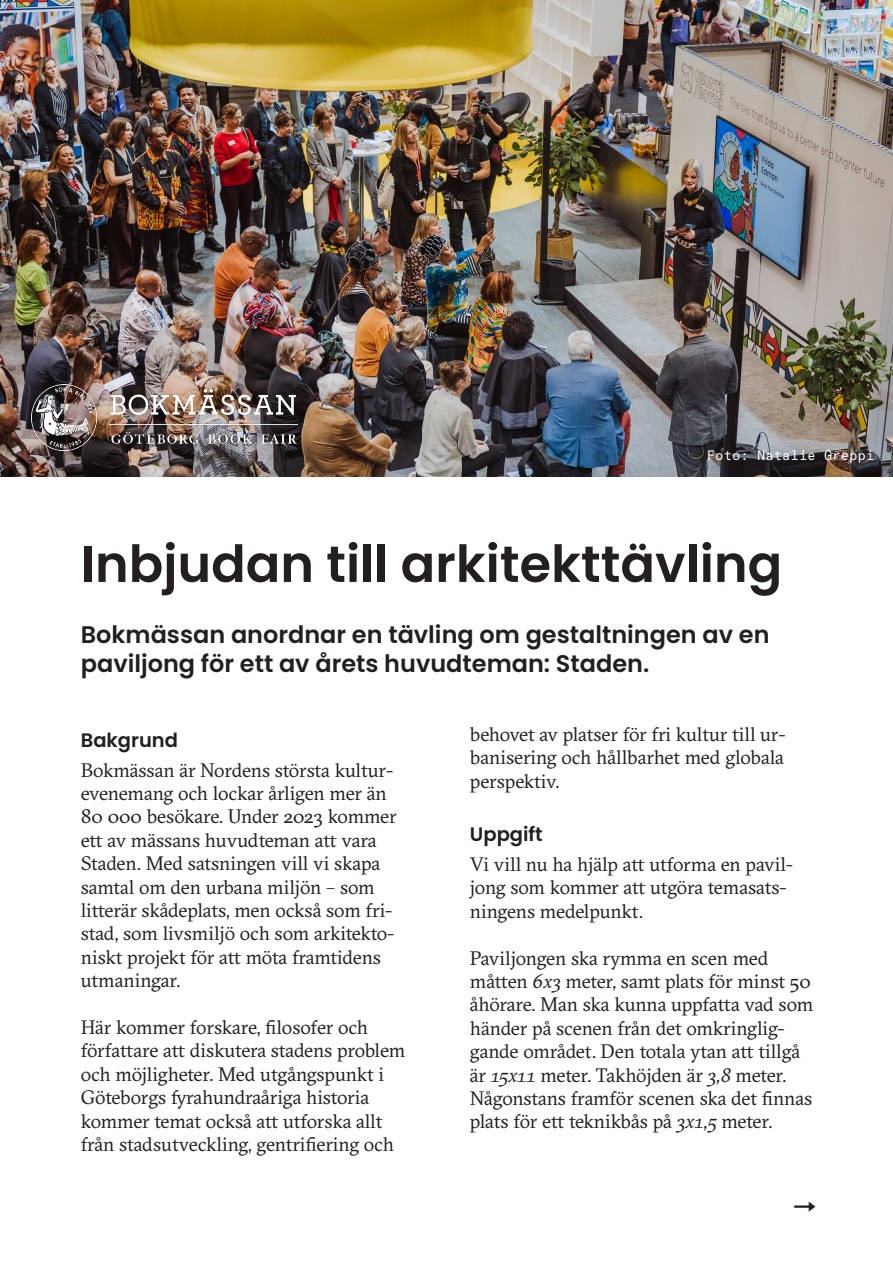
<style>
.page{position:relative;width:893px;height:1263px;background:#fff}
.page>*{position:absolute;margin:0;border:0;box-sizing:border-box;transform-origin:0 0}
.t1{font:600 51px "Poppins";color:#231f20}
.t2{font:40.5px "GT America Mono";color:#231f20}
.t3{font:600 24px/28.8px "Poppins";color:#231f20}
.t4{font:19.5px/23.4px "GT Sectra";letter-spacing:-.01em;color:#231f20}
.t5{font:600 19.5px "Poppins";color:#231f20}
.t6{font:13.5px "GT America Mono";color:#fff}
.s1{font-family:"Poppins";font-weight:600}
.s2{font-style:italic}
</style>
<div class="page">
<img style="left:0;top:0;width:893px;height:476px">
<img style="left:32px;top:385px;width:266px;height:66px">
<p class="t6" style="left:707px;top:448px;width:169px">Foto: Natalie Greppi</p>
<p class="t1" style="left:81px;top:534px;width:703px">Inbjudan till arkitekttävling</p>
<p class="t3" style="left:81px;top:620px;width:690px">Bokmässan anordnar en tävling om gestaltningen av en paviljong för ett av årets huvudteman: Staden.</p>
<p class="t4" style="left:81px;top:725px;width:314px;line-height:30px"><span class="s1">Bakgrund<br></span>Bokmässan är Nordens största kultur-</p>
<p class="t4" style="left:81px;top:782px;width:307px">evenemang och lockar årligen mer än</p>
<p class="t4" style="left:81px;top:805px;width:317px">80 000 besökare. Under 2023 kommer ett av mässans huvudteman att vara</p>
<p class="t4" style="left:81px;top:852px;width:315px">Staden. Med satsningen vill vi skapa samtal om den urbana miljön – som litterär skådeplats, men också som fri&shy;stad, som livsmiljö och som arkitekto&shy;niskt projekt för att möta framtidens utmaningar.</p>
<p class="t4" style="left:81px;top:1016px;width:289px">Här kommer forskare, filosofer och</p>
<p class="t4" style="left:81px;top:1039px;width:326px">författare att diskutera stadens problem och möjligheter. Med utgångspunkt i</p>
<p class="t4" style="left:81px;top:1086px;width:315px">Göteborgs fyrahundraåriga historia kommer temat också att utforska allt från stadsutveckling, gentrifiering och</p>
<p class="t4" style="left:470px;top:723px;width:317px;text-align:justify">behovet av platser för fri kultur till ur&shy;banisering och hållbarhet med globala perspektiv.</p>
<p class="t5" style="left:470px;top:823px;width:74px">Uppgift</p>
<p class="t4" style="left:470px;top:853px;width:325px">Vi vill nu ha hjälp att utforma en pavil&shy;jong som kommer att utgöra temasats&shy;ningens medelpunkt.</p>
<p class="t4" style="left:470px;top:946px;width:345px">Paviljongen ska rymma en scen med måtten <span class="s2">6x3</span> meter, samt plats för minst 50 åhörare. Man ska kunna uppfatta vad som händer på scenen från det omkringlig&shy;gande området. Den totala ytan att tillgå är <span class="s2">15x11</span> meter. Takhöjden är <span class="s2">3,8</span> meter.<br>Någonstans framför scenen ska det finnas plats för ett teknikbås på <span class="s2">3x1,5</span> meter.</p>
<p class="t2" style="left:792px;top:1183px;width:27px">→</p>
</div>
